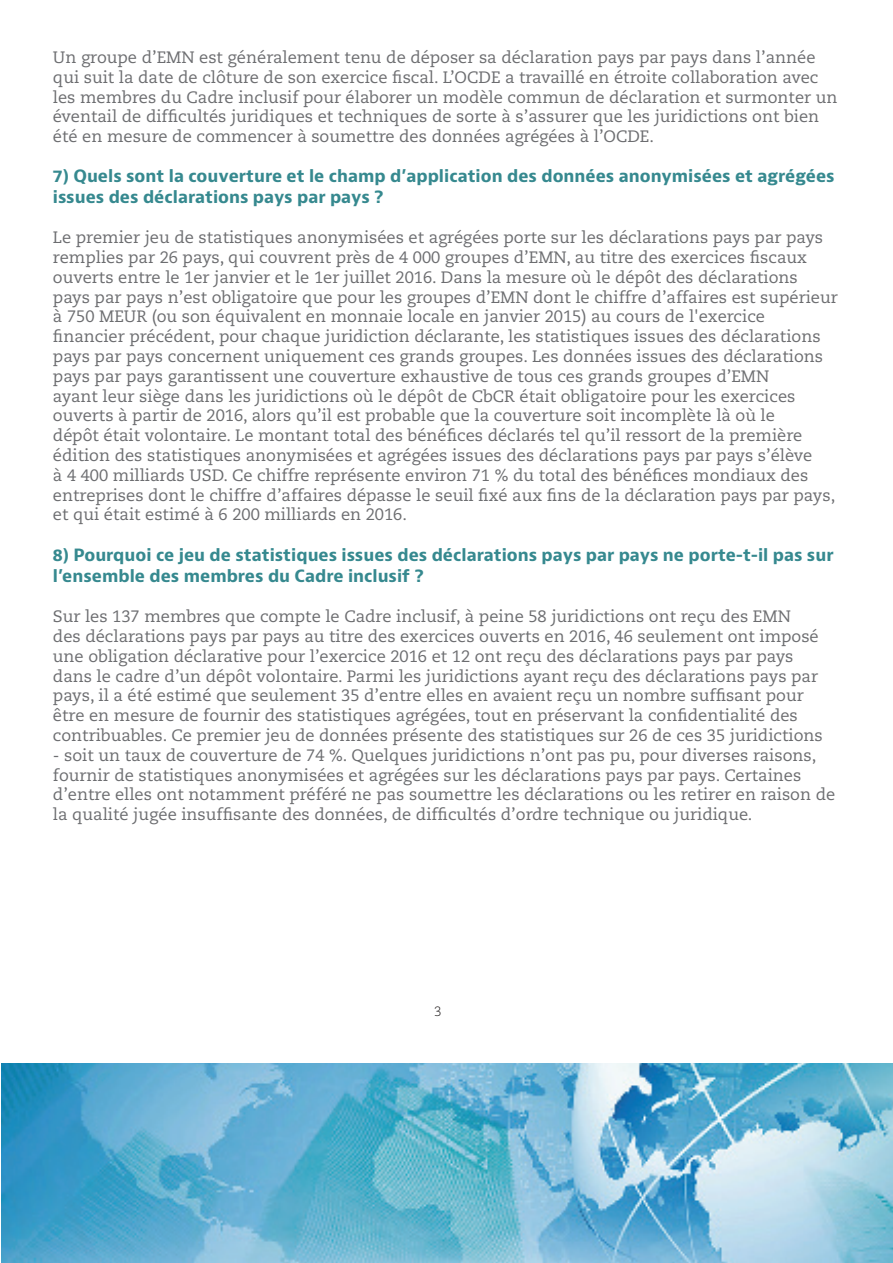
<style>
.page{position:relative;width:893px;height:1263px;background:#fff}
.page>*{position:absolute;margin:0;border:0;box-sizing:border-box;transform-origin:0 0}
.t1{font:16.5px/19.8px "Caecilia LT Std";color:#6c6d70}
.t2{font:700 16.5px/20.7px "OECD Bernini";color:#36898f}
.t3{font:300 13.5px "Caecilia LT Std";color:#231f20}
</style>
<div class="page">
<img style="left:2px;top:1063px;width:891px;height:200px">
<p class="t1" style="left:53px;top:48px;width:786px">Un groupe d’EMN est généralement tenu de déposer sa déclaration pays par pays dans l’année qui suit la date de clôture de son exercice fiscal. L’OCDE a travaillé en étroite collaboration avec les membres du Cadre inclusif pour élaborer un modèle commun de déclaration et surmonter un éventail de difficultés juridiques et techniques de sorte à s’assurer que les juridictions ont bien été en mesure de commencer à soumettre des données agrégées à l’OCDE.</p>
<p class="t2" style="left:53px;top:166px;width:783px">7) Quels sont la couverture et le champ d’application des données anonymisées et agrégées issues des déclarations pays par pays ?</p>
<p class="t1" style="left:53px;top:228px;width:786px">Le premier jeu de statistiques anonymisées et agrégées porte sur les déclarations pays par pays remplies par 26 pays, qui couvrent près de 4 000 groupes d’EMN, au titre des exercices fiscaux ouverts entre le 1er janvier et le 1er juillet 2016. Dans la mesure où le dépôt des déclarations pays par pays n’est obligatoire que pour les groupes d’EMN dont le chiffre d’affaires est supérieur à 750 MEUR (ou son équivalent en monnaie locale en janvier 2015) au cours de l'exercice financier précédent, pour chaque juridiction déclarante, les statistiques issues des déclarations pays par pays concernent uniquement ces grands groupes. Les données issues des déclarations pays par pays garantissent une couverture exhaustive de tous ces grands groupes d’EMN<br>ayant leur siège dans les juridictions où le dépôt de CbCR était obligatoire pour les exercices ouverts à partir de 2016, alors qu’il est probable que la couverture soit incomplète là où le<br>dépôt était volontaire. Le montant total des bénéfices déclarés tel qu’il ressort de la première édition des statistiques anonymisées et agrégées issues des déclarations pays par pays s’élève<br>à 4 400 milliards USD. Ce chiffre représente environ 71 % du total des bénéfices mondiaux des entreprises dont le chiffre d’affaires dépasse le seuil fixé aux fins de la déclaration pays par pays, et qui était estimé à 6 200 milliards en 2016.</p>
<p class="t2" style="left:53px;top:545px;width:782px">8) Pourquoi ce jeu de statistiques issues des déclarations pays par pays ne porte-t-il pas sur l’ensemble des membres du Cadre inclusif ?</p>
<p class="t1" style="left:53px;top:607px;width:771px">Sur les 137 membres que compte le Cadre inclusif, à peine 58 juridictions ont reçu des EMN des déclarations pays par pays au titre des exercices ouverts en 2016, 46 seulement ont imposé une obligation déclarative pour l’exercice 2016 et 12 ont reçu des déclarations pays par pays dans le cadre d’un dépôt volontaire. Parmi les juridictions ayant reçu des déclarations pays par pays, il a été estimé que seulement 35 d’entre elles en avaient reçu un nombre suffisant pour être en mesure de fournir des statistiques agrégées, tout en préservant la confidentialité des contribuables. Ce premier jeu de données présente des statistiques sur 26 de ces 35 juridictions</p>
<p class="t1" style="left:53px;top:745px;width:784px">- soit un taux de couverture de 74 %. Quelques juridictions n’ont pas pu, pour diverses raisons, fournir de statistiques anonymisées et agrégées sur les déclarations pays par pays. Certaines d’entre elles ont notamment préféré ne pas soumettre les déclarations ou les retirer en raison de la qualité jugée insuffisante des données, de difficultés d’ordre technique ou juridique.</p>
<p class="t3" style="left:434px;top:1004px;width:9px">3</p>
</div>
